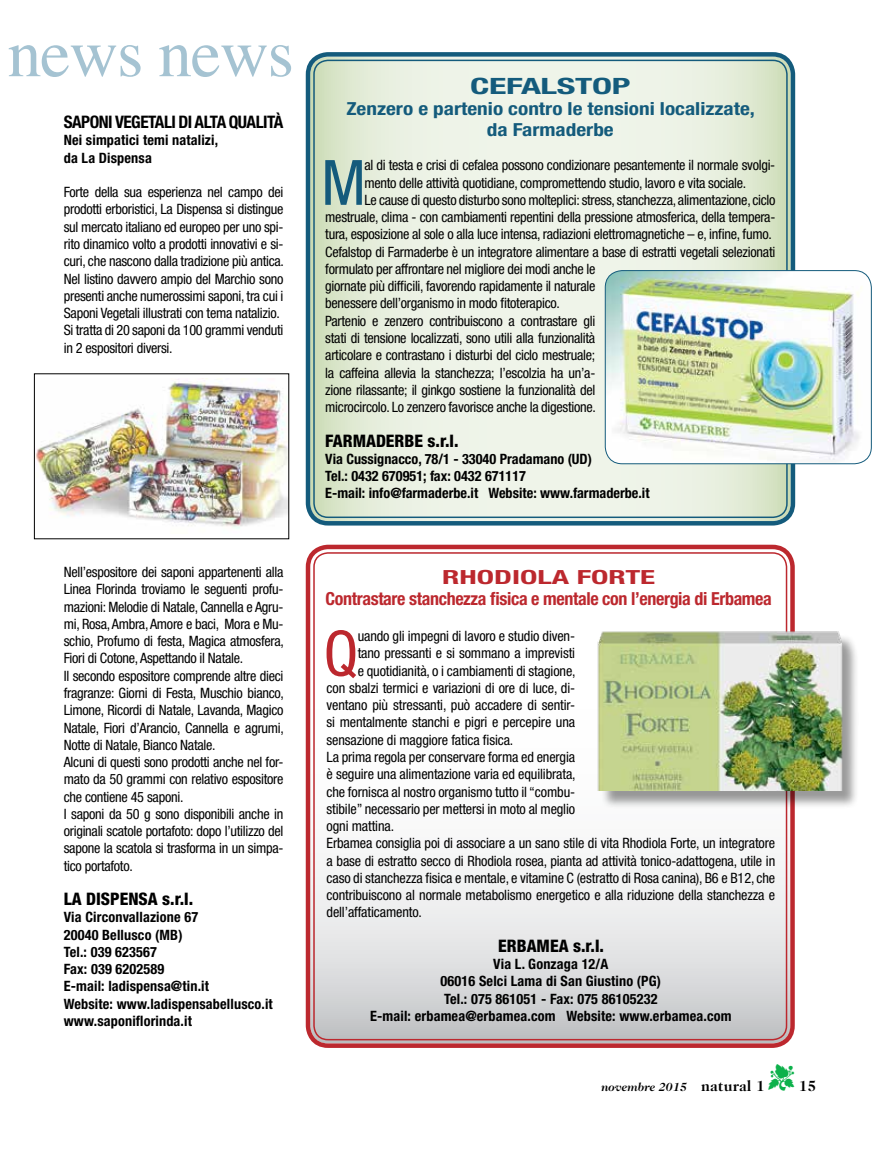
<style>
.page{position:relative;width:893px;height:1149px;background:#fff}
.page>*{position:absolute;margin:0;border:0;box-sizing:border-box;transform-origin:0 0}
.t1{font:67.5px "Times";letter-spacing:-.015em;color:#a5c3d2}
.t2{font:condensed 62.55px "Helvetica Neue LT Std";color:#bc282e}
.t3{font:condensed 62.55px "Helvetica Neue LT Std";color:#145b7c}
.t4{font:700 condensed 22.5px "Helvetica Neue LT Std";letter-spacing:-.01em;color:#145b7c;scale:1.6 1}
.t5{font:700 condensed 19.5px "Helvetica Neue LT Std";color:#bc282e;scale:1.6 1}
.t6{font:700 condensed 18px "Helvetica Neue LT Std";letter-spacing:-.02em;color:#bc282e}
.t7{font:700 condensed 18px/21px "Helvetica Neue LT Std";color:#145b7c;text-align:center;scale:1.18 1}
.t8{font:800 condensed 17.25px "Helvetica Neue LT Std";color:#000}
.t9{font:700 condensed 17.25px "Helvetica Neue LT Std";letter-spacing:-.03em;color:#000}
.t10{font:700 15px "Caslon 224 IT Cby BT";color:#000}
.t11{font:condensed 14.25px/17.2px "Helvetica Neue LT Std";letter-spacing:-.02em;color:#000}
.t12{font:700 condensed 14.25px/17.2px "Helvetica Neue LT Std";letter-spacing:.01em;color:#000}
.t13{font:italic 700 12px "Caslon 224 IT Cby BT";color:#000}
.s1{color:#0db14b}
.s2{font-style:normal;font-size:15px}
</style>
<div class="page">
<img style="left:36px;top:378px;width:251px;height:151px">
<svg style="left:310px;top:57px;width:481px;height:464px;background:#e8efdf"></svg>
<div style="left:306px;top:52px;width:489px;height:473px;border:4px solid #145b7c;border-radius:20px"></div>
<div style="left:313px;top:60px;width:475px;height:458px;border:2px solid #145b7c;border-radius:14px"></div>
<svg style="left:310px;top:549px;width:480px;height:494px"></svg>
<div style="left:306px;top:544px;width:489px;height:503px;border:4px solid #bc282e;border-radius:20px"></div>
<div style="left:313px;top:552px;width:474px;height:488px;border:2px solid #bc282e;border-radius:14px"></div>
<div style="left:600px;top:633px;width:260px;height:176px;background:#000;opacity:.4"></div>
<img style="left:588px;top:630px;width:272px;height:160px">
<img style="left:605px;top:270px;width:266px;height:193px">
<div style="left:605px;top:270px;width:267px;height:194px;border:1px solid #145b7c;border-radius:17px"></div>
<h1 class="t1" style="left:8px;top:-10px;width:288px">news news</h1>
<p class="t9" style="left:64px;top:111px;width:221px">SAPONI VEGETALI DI ALTA QUALITÀ</p>
<p class="t12" style="left:64px;top:131px;width:156px">Nei simpatici temi natalizi, da La Dispensa</p>
<p class="t11" style="left:64px;top:183px;width:222px">Forte della sua esperienza nel campo dei prodotti erboristici, La Dispensa si distingue sul mercato italiano ed europeo per uno spi&shy;rito dinamico volto a prodotti innovativi e si&shy;curi, che nascono dalla tradizione più antica.<br>Nel listino davvero ampio del Marchio sono presenti anche numerossimi saponi, tra cui i Saponi Vegetali illustrati con tema natalizio.<br>Si tratta di 20 saponi da 100 grammi venduti in 2 espositori diversi.</p>
<p class="t11" style="left:64px;top:563px;width:222px">Nell’espositore dei saponi appartenenti alla Linea Florinda troviamo le seguenti profu&shy;mazioni: Melodie di Natale, Cannella e Agru&shy;mi, Rosa, Ambra, Amore e baci, Mora e Mu&shy;schio, Profumo di festa, Magica atmosfera, Fiori di Cotone, Aspettando il Natale.<br>Il secondo espositore comprende altre dieci fragranze: Giorni di Festa, Muschio bianco, Limone, Ricordi di Natale, Lavanda, Magico Natale, Fiori d’Arancio, Cannella e agrumi, Notte di Natale, Bianco Natale.<br>Alcuni di questi sono prodotti anche nel for&shy;mato da 50 grammi con relativo espositore che contiene 45 saponi.<br>I saponi da 50 g sono disponibili anche in originali scatole portafoto: dopo l’utilizzo del sapone la scatola si trasforma in un simpa&shy;tico portafoto.</p>
<p class="t8" style="left:64px;top:887px;width:131px">LA DISPENSA s.r.l.</p>
<p class="t12" style="left:64px;top:908px;width:211px">Via Circonvallazione 67<br>20040 Bellusco (MB)<br>Tel.: 039 623567<br>Fax: 039 6202589<br>E-mail: ladispensa@tin.it<br>Website: www.ladispensabellusco.it www.saponiflorinda.it</p>
<h3 class="t4" style="left:470px;top:72px;width:102px">CEFALSTOP</h3>
<p class="t7" style="left:346px;top:98px;width:348px">Zenzero e partenio contro le tensioni localizzate, da Farmaderbe</p>
<h2 class="t3" style="left:322px;top:146px;width:46px">M</h2>
<p class="t11" style="left:364px;top:156px;width:412px">al di testa e crisi di cefalea possono condizionare pesantemente il normale svolgi-</p>
<p class="t11" style="left:364px;top:174px;width:384px">mento delle attività quotidiane, compromettendo studio, lavoro e vita sociale.</p>
<p class="t11" style="left:364px;top:191px;width:412px">Le cause di questo disturbo sono molteplici: stress, stanchezza, alimentazione, ciclo</p>
<p class="t11" style="left:325px;top:208px;width:452px">mestruale, clima - con cambiamenti repentini della pressione atmosferica, della tempera-</p>
<p class="t11" style="left:325px;top:225px;width:448px">tura, esposizione al sole o alla luce intensa, radiazioni elettromagnetiche – e, infine, fumo.</p>
<p class="t11" style="left:325px;top:243px;width:452px">Cefalstop di Farmaderbe è un integratore alimentare a base di estratti vegetali selezionati</p>
<p class="t11" style="left:325px;top:260px;width:272px">formulato per affrontare nel migliore dei modi anche le</p>
<p class="t11" style="left:325px;top:277px;width:272px">giornate più difficili, favorendo rapidamente il naturale</p>
<p class="t11" style="left:325px;top:294px;width:236px">benessere dell’organismo in modo fitoterapico.</p>
<p class="t11" style="left:325px;top:312px;width:272px">Partenio e zenzero contribuiscono a contrastare gli</p>
<p class="t11" style="left:325px;top:329px;width:271px">stati di tensione localizzati, sono utili alla funzionalità</p>
<p class="t11" style="left:325px;top:346px;width:272px">articolare e contrastano i disturbi del ciclo mestruale;</p>
<p class="t11" style="left:325px;top:363px;width:272px">la caffeina allevia la stanchezza; l’escolzia ha un’a-</p>
<p class="t11" style="left:325px;top:381px;width:271px">zione rilassante; il ginkgo sostiene la funzionalità del</p>
<p class="t11" style="left:325px;top:398px;width:272px">microcircolo. Lo zenzero favorisce anche la digestione.</p>
<p class="t8" style="left:325px;top:429px;width:135px">FARMADERBE s.r.l.</p>
<p class="t12" style="left:325px;top:450px;width:326px">Via Cussignacco, 78/1 - 33040 Pradamano (UD)<br>Tel.: 0432 670951; fax: 0432 671117<br>E-mail: info@farmaderbe.it Website: www.farmaderbe.it</p>
<h3 class="t5" style="left:442px;top:564px;width:135px">RHODIOLA FORTE</h3>
<p class="t6" style="left:326px;top:587px;width:448px">Contrastare stanchezza fisica e mentale con l’energia di Erbamea</p>
<h2 class="t2" style="left:324px;top:617px;width:36px">Q</h2>
<p class="t11" style="left:358px;top:627px;width:219px">uando gli impegni di lavoro e studio diven-</p>
<p class="t11" style="left:358px;top:644px;width:219px">tano pressanti e si sommano a imprevisti</p>
<p class="t11" style="left:358px;top:661px;width:219px">e quotidianità, o i cambiamenti di stagione,</p>
<p class="t11" style="left:327px;top:679px;width:250px">con sbalzi termici e variazioni di ore di luce, di-</p>
<p class="t11" style="left:327px;top:696px;width:250px">ventano più stressanti, può accadere di sentir-</p>
<p class="t11" style="left:327px;top:713px;width:250px">si mentalmente stanchi e pigri e percepire una</p>
<p class="t11" style="left:327px;top:730px;width:188px">sensazione di maggiore fatica fisica.</p>
<p class="t11" style="left:327px;top:748px;width:250px">La prima regola per conservare forma ed energia</p>
<p class="t11" style="left:327px;top:765px;width:251px">è seguire una alimentazione varia ed equilibrata,</p>
<p class="t11" style="left:327px;top:782px;width:250px">che fornisca al nostro organismo tutto il “combu-</p>
<p class="t11" style="left:327px;top:799px;width:250px">stibile” necessario per mettersi in moto al meglio</p>
<p class="t11" style="left:327px;top:817px;width:69px">ogni mattina.</p>
<p class="t11" style="left:327px;top:834px;width:450px">Erbamea consiglia poi di associare a un sano stile di vita Rhodiola Forte, un integratore</p>
<p class="t11" style="left:327px;top:851px;width:450px">a base di estratto secco di Rhodiola rosea, pianta ad attività tonico-adattogena, utile in</p>
<p class="t11" style="left:327px;top:868px;width:450px">caso di stanchezza fisica e mentale, e vitamine C (estratto di Rosa canina), B6 e B12, che</p>
<p class="t11" style="left:327px;top:886px;width:450px">contribuiscono al normale metabolismo energetico e alla riduzione della stanchezza e</p>
<p class="t11" style="left:327px;top:903px;width:97px">dell’affaticamento.</p>
<p class="t8" style="left:498px;top:934px;width:107px">ERBAMEA s.r.l.</p>
<p class="t12" style="left:370px;top:954px;width:363px;text-align:center">Via L. Gonzaga 12/A<br>06016 Selci Lama di San Giustino (PG)<br>Tel.: 075 861051 - Fax: 075 86105232<br>E-mail: erbamea@erbamea.com Website: www.erbamea.com</p>
<p class="t10" style="left:768px;top:1076px;width:49px"><span class="s1">▼</span> 15</p>
<p class="t13" style="left:602px;top:1079px;width:165px">novembre 2015 <span class="s2">natural 1</span></p>
</div>
